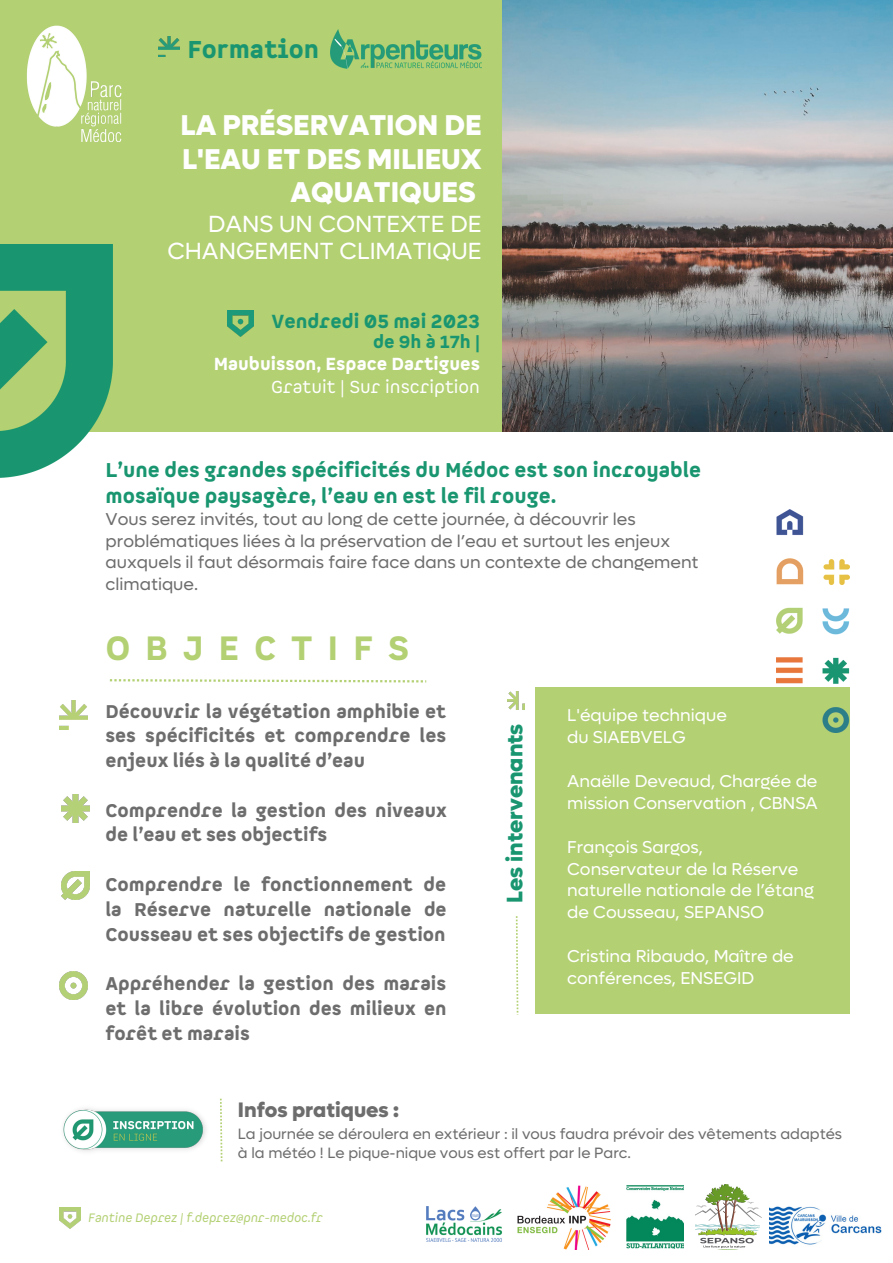
<style>
.page{position:relative;width:893px;height:1263px;background:#fff}
.page>*{position:absolute;margin:0;border:0;box-sizing:border-box;transform-origin:0 0}
.t1{font:900 33px "Spock Ess Alt 1";letter-spacing:.445em;color:#b3d073}
.t2{font:800 28.72px/33.8px "Lufga";color:#fff;text-align:right}
.t3{font:900 23.85px "Spock Pro";color:#199670}
.t4{font:23.48px/27.6px "Lufga";color:#fff;text-align:right}
.t5{font:800 22.5px "Lufga";color:#199670}
.t6{font:800 21px "Lufga";color:#6d6d6d}
.t7{font:900 19.5px/25.3px "Spock Ess Alt 1";color:#199670}
.t8{font:900 18.52px "Spock Ess Alt 1";color:#199670}
.t9{font:900 18px/24.8px "Spock Ess Alt 1";color:#6d6d6d;text-align:justify}
.t10{font:17.25px/22px "Lufga";color:#fff}
.t11{font:17.25px/22px "Lufga";color:#6d6d6d}
.t12{font:900 17.1px "Spock Ess Alt 1";color:#fff}
.t13{font:17.1px "Spock Ess Alt 1";color:#fff}
.t14{font:900 17.1px "Spock Ess Alt 1";color:#199670}
.t15{font:15px/19.1px "Lufga";color:#6d6d6d}
.t16{font:italic 12px "Spock Ess Alt 1";color:#b3d073}
</style>
<div class="page">
<div style="left:0;top:0;width:893px;height:432px;background:#b3d073"></div>
<img style="left:26px;top:25px;width:96px;height:118px">
<img style="left:502px;top:0;width:391px;height:432px">
<img style="left:159px;top:36px;width:20px;height:21px">
<img style="left:0;top:244px;width:112px;height:234px">
<img style="left:695px;top:1184px;width:67px;height:66px">
<img style="left:426px;top:1206px;width:76px;height:36px">
<img style="left:769px;top:1206px;width:112px;height:39px">
<img style="left:626px;top:1185px;width:58px;height:64px">
<img style="left:517px;top:1185px;width:94px;height:65px">
<img style="left:227px;top:311px;width:26px;height:25px">
<img style="left:59px;top:701px;width:28px;height:28px">
<img style="left:61px;top:795px;width:28px;height:28px">
<img style="left:61px;top:871px;width:28px;height:28px">
<div style="left:535px;top:687px;width:314px;height:326px;background:#b3d073"></div>
<svg style="left:516px;top:916px;width:2px;height:99px"></svg>
<svg style="left:220px;top:1099px;width:2px;height:62px"></svg>
<img style="left:507px;top:692px;width:17px;height:17px">
<img style="left:63px;top:1108px;width:143px;height:44px">
<img style="left:330px;top:29px;width:152px;height:40px">
<img style="left:60px;top:1208px;width:21px;height:20px">
<img style="left:777px;top:509px;width:72px;height:224px">
<svg style="left:110px;top:679px;width:316px;height:3px"></svg>
<img style="left:59px;top:971px;width:28px;height:28px">
<h3 class="t3" style="left:187px;top:34px;width:133px">Formation</h3>
<h2 class="t2" style="left:180px;top:109px;width:303px">LA PRÉSERVATION DE<br>L'EAU ET DES MILIEUX<br>AQUATIQUES</h2>
<h3 class="t4" style="left:167px;top:210px;width:316px">DANS UN CONTEXTE DE<br>CHANGEMENT CLIMATIQUE</h3>
<p class="t8" style="left:271px;top:310px;width:210px">Vendredi 05 mai 2023</p>
<p class="t14" style="left:373px;top:332px;width:108px">de 9h à 17h |</p>
<p class="t12" style="left:214px;top:354px;width:268px">Maubuisson, Espace Dartigues</p>
<p class="t13" style="left:271px;top:376px;width:210px">Gratuit | Sur inscription</p>
<p class="t7" style="left:106px;top:458px;width:597px">L’une des grandes spécificités du Médoc est son incroyable mosaïque paysagère, l’eau en est le fil rouge.</p>
<p class="t11" style="left:106px;top:508px;width:594px">Vous serez invités, tout au long de cette journée, à découvrir les problématiques liées à la préservation de l’eau et surtout les enjeux auxquels il faut désormais faire face dans un contexte de changement climatique.</p>
<h1 class="t1" style="left:105px;top:628px;width:306px">OBJECTIFS</h1>
<p class="t9" style="left:105px;top:699px;width:342px">Découvrir la végétation amphibie et ses spécificités et comprendre les enjeux liés à la qualité d’eau</p>
<p class="t9" style="left:105px;top:798px;width:343px">Comprendre la gestion des niveaux de l’eau et ses objectifs</p>
<p class="t9" style="left:105px;top:872px;width:343px">Comprendre le fonctionnement de la Réserve naturelle nationale de Cousseau et ses objectifs de gestion</p>
<p class="t9" style="left:105px;top:971px;width:343px">Appréhender la gestion des marais et la libre évolution des milieux en forêt et marais</p>
<p class="t5" style="left:500px;top:903px;width:180px;rotate:-90deg">Les intervenants</p>
<p class="t10" style="left:567px;top:704px;width:161px">L'équipe technique du SIAEBVELG</p>
<p class="t10" style="left:567px;top:770px;width:252px">Anaëlle Deveaud, Chargée de mission Conservation , CBNSA</p>
<p class="t10" style="left:567px;top:836px;width:248px">François Sargos,<br>Conservateur de la Réserve naturelle nationale de l’étang de Cousseau, SEPANSO</p>
<p class="t10" style="left:567px;top:946px;width:228px">Cristina Ribaudo, Maître de conférences, ENSEGID</p>
<p class="t6" style="left:238px;top:1097px;width:163px">Infos pratiques :</p>
<p class="t15" style="left:238px;top:1124px;width:606px">La journée se déroulera en extérieur : il vous faudra prévoir des vêtements adaptés à la météo ! Le pique-nique vous est offert par le Parc.</p>
<p class="t16" style="left:88px;top:1210px;width:236px">Fantine Deprez | f.deprez@pnr-medoc.fr</p>
</div>
